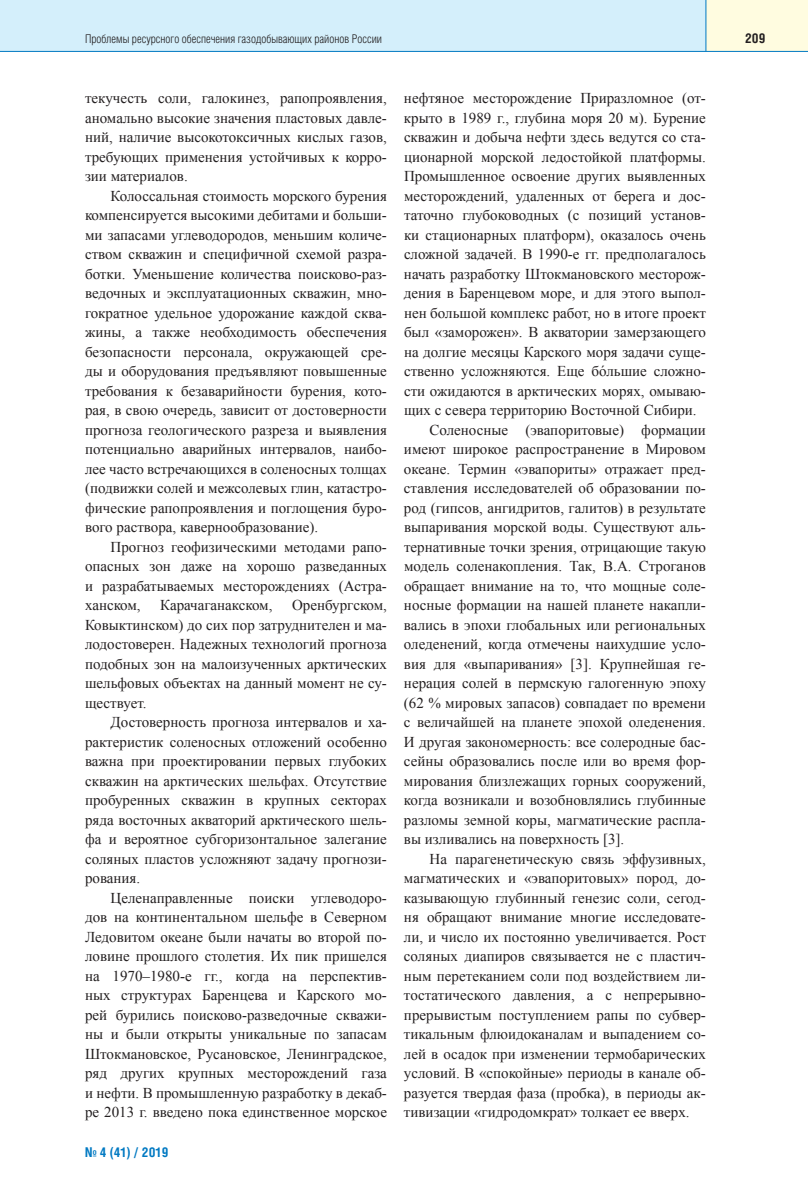
<style>
.page{position:relative;width:808px;height:1191px;background:#fff}
.page>*{position:absolute;margin:0;border:0;box-sizing:border-box;transform-origin:0 0}
.t1{font:15px/19.5px "Times New Roman";color:#231f20;text-align:justify}
.t2{font:700 13.5px "Helios Cond";color:#0079c2}
.t3{font:700 13.5px "Helios Cond";color:#231f20}
.t4{font:300 12px "Helios Cond";color:#231f20}
</style>
<div class="page">
<div style="left:0;top:0;width:706px;height:51px;background:#d4effb"></div>
<div style="left:706px;top:0;width:102px;height:51px;background:#fffce0"></div>
<hr style="left:0;top:51px;width:808px;height:1px;background:#0079c2">
<hr style="left:705px;top:0;width:1px;height:51px;background:#0079c2">
<p class="t4" style="left:85px;top:34px;width:298px">Проблемы ресурсного обеспечения газодобывающих районов России</p>
<p class="t3" style="left:745px;top:33px;width:22px">209</p>
<p class="t1" style="left:85px;top:88px;width:303px">текучесть соли, галокинез, рапопроявления, аномально высокие значения пластовых давле&shy;ний, наличие высокотоксичных кислых газов, требующих применения устойчивых к корро&shy;зии материалов.</p>
<p class="t1" style="left:85px;top:186px;width:303px;text-indent:26px">Колоссальная стоимость морского бурения компенсируется высокими дебитами и больши&shy;ми запасами углеводородов, меньшим количе&shy;ством скважин и специфичной схемой разра&shy;ботки. Уменьшение количества поисково-раз&shy;ведочных и эксплуатационных скважин, мно&shy;гократное удельное удорожание каждой сква&shy;жины, а также необходимость обеспечения безопасности персонала, окружающей сре&shy;ды и оборудования предъявляют повышенные требования к безаварийности бурения, кото&shy;рая, в свою очередь, зависит от достоверности прогноза геологического разреза и выявления потенциально аварийных интервалов, наибо&shy;лее часто встречающихся в соленосных толщах (подвижки солей и межсолевых глин, катастро&shy;фические рапопроявления и поглощения буро&shy;вого раствора, кавернообразование).</p>
<p class="t1" style="left:85px;top:537px;width:303px;text-indent:26px">Прогноз геофизическими методами рапо&shy;опасных зон даже на хорошо разведанных и разрабатываемых месторождениях (Астра&shy;ханском,</p>
<p class="t1" style="left:85px;top:595px;width:303px;text-indent:207px">Оренбургском, Ковыктинском) до сих пор затруднителен и ма&shy;лодостоверен. Надежных технологий прогноза подобных зон на малоизученных арктических шельфовых объектах на данный момент не су&shy;ществует.</p>
<p class="t1" style="left:85px;top:712px;width:303px;text-indent:26px">Достоверность прогноза интервалов и ха&shy;рактеристик соленосных отложений особенно важна при проектировании первых глубоких скважин на арктических шельфах. Отсутствие пробуренных скважин в крупных секторах ряда восточных акваторий арктического шель&shy;фа и вероятное субгоризонтальное залегание соляных пластов усложняют задачу прогнози&shy;рования.</p>
<p class="t1" style="left:85px;top:888px;width:303px;text-indent:26px">Целенаправленные поиски углеводоро&shy;дов на континентальном шельфе в Северном Ледовитом океане были начаты во второй по&shy;ловине прошлого столетия. Их пик пришелся на 1970–1980-е гг., когда на перспектив&shy;ных структурах Баренцева и Карского мо&shy;рей бурились поисково-разведочные скважи&shy;ны и были открыты уникальные по запасам Штокмановское, Русановское, Ленинградское, ряд других крупных месторождений газа и нефти. В промышленную разработку в декаб&shy;ре 2013 г. введено пока единственное морское</p>
<p class="t1" style="left:160px;top:595px;width:114px">Карачаганакском,</p>
<p class="t2" style="left:85px;top:1147px;width:85px">№ 4 (41) / 2019</p>
<p class="t1" style="left:404px;top:88px;width:303px">нефтяное месторождение Приразломное (от-</p>
<p class="t1" style="left:404px;top:108px;width:303px">крыто в 1989 г., глубина моря 20 м). Бурение</p>
<p class="t1" style="left:404px;top:127px;width:303px">скважин и добыча нефти здесь ведутся со ста-</p>
<p class="t1" style="left:404px;top:147px;width:303px">ционарной морской ледостойкой платформы.</p>
<p class="t1" style="left:404px;top:166px;width:303px">Промышленное освоение других выявленных</p>
<p class="t1" style="left:404px;top:186px;width:303px">месторождений, удаленных от берега и дос-</p>
<p class="t1" style="left:404px;top:205px;width:303px">таточно глубоководных (с позиций установ-</p>
<p class="t1" style="left:404px;top:225px;width:303px">ки стационарных платформ), оказалось очень</p>
<p class="t1" style="left:404px;top:244px;width:303px">сложной задачей. В 1990-е гг. предполагалось</p>
<p class="t1" style="left:404px;top:264px;width:303px">начать разработку Штокмановского месторож-</p>
<p class="t1" style="left:404px;top:283px;width:303px">дения в Баренцевом море, и для этого выпол-</p>
<p class="t1" style="left:404px;top:303px;width:303px">нен большой комплекс работ, но в итоге проект</p>
<p class="t1" style="left:404px;top:322px;width:303px">был «заморожен». В акватории замерзающего</p>
<p class="t1" style="left:404px;top:342px;width:303px">на долгие месяцы Карского моря задачи суще-</p>
<p class="t1" style="left:404px;top:361px;width:303px">ственно усложняются. Еще бо́льшие сложно-</p>
<p class="t1" style="left:404px;top:381px;width:303px">сти ожидаются в арктических морях, омываю-</p>
<p class="t1" style="left:404px;top:400px;width:294px">щих с севера территорию Восточной Сибири.</p>
<p class="t1" style="left:429px;top:420px;width:278px">Соленосные (эвапоритовые) формации</p>
<p class="t1" style="left:404px;top:439px;width:303px">имеют широкое распространение в Мировом</p>
<p class="t1" style="left:404px;top:459px;width:303px">океане. Термин «эвапориты» отражает пред-</p>
<p class="t1" style="left:404px;top:478px;width:303px">ставления исследователей об образовании по-</p>
<p class="t1" style="left:404px;top:498px;width:303px">род (гипсов, ангидритов, галитов) в результате</p>
<p class="t1" style="left:404px;top:517px;width:303px">выпаривания морской воды. Существуют аль-</p>
<p class="t1" style="left:404px;top:537px;width:303px">тернативные точки зрения, отрицающие такую</p>
<p class="t1" style="left:404px;top:556px;width:303px">модель соленакопления. Так, В.А. Строганов</p>
<p class="t1" style="left:404px;top:576px;width:303px">обращает внимание на то, что мощные соле-</p>
<p class="t1" style="left:404px;top:595px;width:303px">носные формации на нашей планете накапли-</p>
<p class="t1" style="left:404px;top:615px;width:303px">вались в эпохи глобальных или региональных</p>
<p class="t1" style="left:404px;top:634px;width:303px">оледенений, когда отмечены наихудшие усло-</p>
<p class="t1" style="left:404px;top:654px;width:303px">вия для «выпаривания» [3]. Крупнейшая ге-</p>
<p class="t1" style="left:404px;top:673px;width:303px">нерация солей в пермскую галогенную эпоху</p>
<p class="t1" style="left:404px;top:693px;width:303px">(62 % мировых запасов) совпадает по времени</p>
<p class="t1" style="left:404px;top:712px;width:303px">с величайшей на планете эпохой оледенения.</p>
<p class="t1" style="left:404px;top:732px;width:303px">И другая закономерность: все солеродные бас-</p>
<p class="t1" style="left:404px;top:751px;width:303px">сейны образовались после или во время фор-</p>
<p class="t1" style="left:404px;top:771px;width:303px">мирования близлежащих горных сооружений,</p>
<p class="t1" style="left:404px;top:790px;width:303px">когда возникали и возобновлялись глубинные</p>
<p class="t1" style="left:404px;top:810px;width:303px">разломы земной коры, магматические распла-</p>
<p class="t1" style="left:404px;top:829px;width:222px">вы изливались на поверхность [3].</p>
<p class="t1" style="left:429px;top:849px;width:278px">На парагенетическую связь эффузивных,</p>
<p class="t1" style="left:404px;top:868px;width:303px">магматических и «эвапоритовых» пород, до-</p>
<p class="t1" style="left:404px;top:888px;width:303px">казывающую глубинный генезис соли, сегод-</p>
<p class="t1" style="left:404px;top:907px;width:303px">ня обращают внимание многие исследовате-</p>
<p class="t1" style="left:404px;top:927px;width:303px">ли, и число их постоянно увеличивается. Рост</p>
<p class="t1" style="left:404px;top:946px;width:303px">соляных диапиров связывается не с пластич-</p>
<p class="t1" style="left:404px;top:966px;width:303px">ным перетеканием соли под воздействием ли-</p>
<p class="t1" style="left:404px;top:985px;width:303px">тостатического давления, а с непрерывно-</p>
<p class="t1" style="left:404px;top:1005px;width:303px">прерывистым поступлением рапы по субвер-</p>
<p class="t1" style="left:404px;top:1024px;width:303px">тикальным флюидоканалам и выпадением со-</p>
<p class="t1" style="left:404px;top:1044px;width:303px">лей в осадок при изменении термобарических</p>
<p class="t1" style="left:404px;top:1063px;width:303px">условий. В «спокойные» периоды в канале об-</p>
<p class="t1" style="left:404px;top:1083px;width:303px">разуется твердая фаза (пробка), в периоды ак-</p>
<p class="t1" style="left:404px;top:1102px;width:287px">тивизации «гидродомкрат» толкает ее вверх.</p>
</div>
